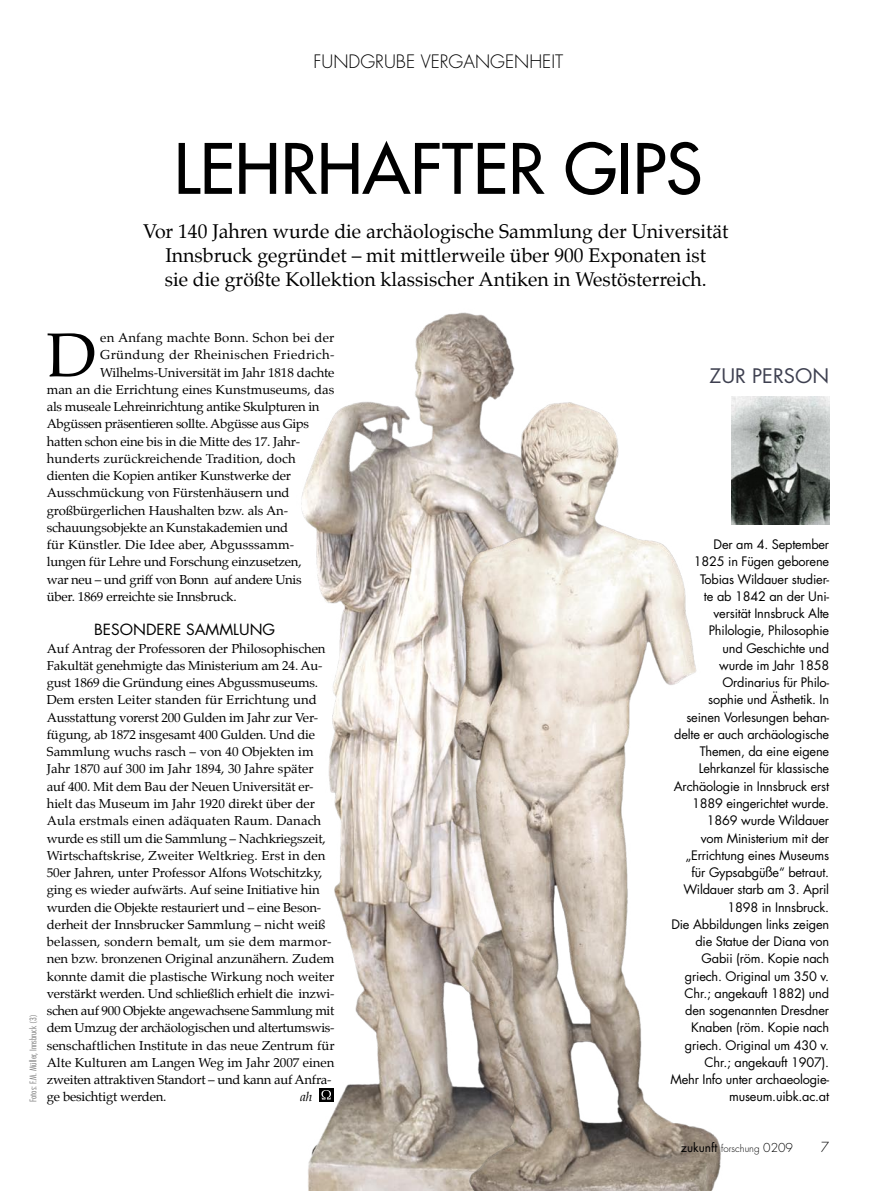
<style>
.page{position:relative;width:893px;height:1191px;background:#fff}
.page>*{position:absolute;margin:0;border:0;box-sizing:border-box;transform-origin:0 0}
.Zitat{font:67.5px "Futura";color:#000}
.t1{font:62.1px "Palatino";color:#000;scale:1.05 1}
.Zitat-2{font:19.5px/24px "Palatino";color:#000;text-align:center}
.t2{font:19.5px "Futura";color:#3e4050}
.Zitat-3{font:300 18px "Futura";color:#000}
.t3{font:15px "Futura";color:#000}
.Zitat-4{font:300 13.5px "Futura";color:#000}
.t4{font:12.75px/17.2px "Palatino";letter-spacing:-.015em;color:#000}
.Zitat-5{font:12.75px/17.2px "Futura";letter-spacing:-.015em;color:#000;text-align:right}
.t5{font:12.75px "Palatino";letter-spacing:.005em;color:#000}
.t6{font:12.75px "Palatino";letter-spacing:.03em;color:#000}
.t7{font:12.75px "Palatino";letter-spacing:.015em;color:#000}
.t8{font:italic 12.75px "Palatino";color:#000}
.Zitat-6{font:300 9.75px "Futura";color:#000}
.t9{font:300 condensed 9px "Futura";color:#7c7c7c}
.s1{font-weight:400;font-size:12px}
.s2{font-size:12px}
</style>
<div class="page">
<img style="left:301px;top:312px;width:201px;height:879px">
<img style="left:337px;top:332px;width:489px;height:859px">
<svg style="left:319px;top:1088px;width:14px;height:13px"></svg>
<svg style="left:321px;top:1090px;width:10px;height:9px"></svg>
<img style="left:731px;top:396px;width:98px;height:128px">
<p class="Zitat-3" style="left:314px;top:50px;width:251px">FUNDGRUBE VERGANGENHEIT</p>
<p class="Zitat" style="left:174px;top:125px;width:530px">LEHRHAFTER GIPS</p>
<p class="Zitat-2" style="left:143px;top:221px;width:587px">Vor 140 Jahren wurde die archäologische Sammlung der Universität<br>Innsbruck gegründet – mit mittlerweile über 900 Exponaten ist</p>
<p class="Zitat-2" style="left:165px;top:269px;width:543px">sie die größte Kollektion klassischer Antiken in Westösterreich.</p>
<p class="t9" style="left:28px;top:1102px;width:89px;rotate:-90deg">Fotos: F.M. Müller, Innsbruck (3)</p>
<p class="t1" style="left:47px;top:315px;width:49px">D</p>
<p class="t7" style="left:100px;top:329px;width:236px">en Anfang machte Bonn. Schon bei der</p>
<p class="t6" style="left:100px;top:346px;width:236px">Gründung der Rheinischen Friedrich-</p>
<p class="t4" style="left:100px;top:365px;width:236px">Wilhelms-Universität im Jahr 1818 dachte</p>
<p class="t4" style="left:47px;top:382px;width:289px">man an die Errichtung eines Kunstmuseums, das</p>
<p class="t4" style="left:47px;top:399px;width:274px">als museale Lehreinrichtung antike Skulpturen in</p>
<p class="t4" style="left:47px;top:416px;width:264px">Abgüssen präsentieren sollte. Abgüsse aus Gips</p>
<p class="t4" style="left:47px;top:434px;width:255px">hatten schon eine bis in die Mitte des 17. Jahr-</p>
<p class="t5" style="left:47px;top:450px;width:250px">hunderts zurückreichende Tradition, doch</p>
<p class="t4" style="left:47px;top:468px;width:246px">dienten die Kopien antiker Kunstwerke der</p>
<p class="t4" style="left:47px;top:485px;width:244px">Ausschmückung von Fürstenhäusern und</p>
<p class="t4" style="left:47px;top:503px;width:243px">großbürgerlichen Haushalten bzw. als An-</p>
<p class="t4" style="left:47px;top:520px;width:243px">schauungsobjekte an Kunstakademien und</p>
<p class="t5" style="left:47px;top:536px;width:249px">für Künstler. Die Idee aber, Abgusssamm-</p>
<p class="t4" style="left:47px;top:554px;width:256px">lungen für Lehre und Forschung einzusetzen,</p>
<p class="t4" style="left:47px;top:572px;width:256px">war neu – und griff von Bonn auf andere Unis</p>
<p class="t4" style="left:47px;top:589px;width:191px">über. 1869 erreichte sie Innsbruck.</p>
<p class="t3" style="left:94px;top:619px;width:183px">BESONDERE SAMMLUNG</p>
<p class="t4" style="left:47px;top:641px;width:289px">Auf Antrag der Professoren der Philosophischen Fakultät genehmigte das Ministerium am 24. Au&shy;gust 1869 die Gründung eines Abgussmuseums.<br>Dem ersten Leiter standen für Errichtung und Ausstattung vorerst 200 Gulden im Jahr zur Ver&shy;fügung, ab 1872 insgesamt 400 Gulden. Und die Sammlung wuchs rasch – von 40 Objekten im Jahr 1870 auf 300 im Jahr 1894, 30 Jahre später auf 400. Mit dem Bau der Neuen Universität er&shy;hielt das Museum im Jahr 1920 direkt über der Aula erstmals einen adäquaten Raum. Danach wurde es still um die Sammlung – Nachkriegszeit, Wirtschaftskrise, Zweiter Weltkrieg. Erst in den 50er Jahren, unter Professor Alfons Wotschitzky, ging es wieder aufwärts. Auf seine Initiative hin wurden die Objekte restauriert und – eine Beson&shy;derheit der Innsbrucker Sammlung – nicht weiß belassen, sondern bemalt, um sie dem marmor&shy;nen bzw. bronzenen Original anzunähern. Zudem konnte damit die plastische Wirkung noch weiter verstärkt werden. Und schließlich erhielt die inzwi&shy;schen auf 900 Objekte angewachsene Sammlung mit dem Umzug der archäologischen und altertumswis&shy;senschaftlichen Institute in das neue Zentrum für Alte Kulturen am Langen Weg im Jahr 2007 einen zweiten attraktiven Standort – und kann auf Anfra&shy;ge besichtigt werden.</p>
<p class="t8" style="left:300px;top:1089px;width:14px">ah</p>
<p class="t2" style="left:710px;top:362px;width:121px">ZUR PERSON</p>
<p class="Zitat-5" style="left:674px;top:535px;width:157px">Der am 4. September<br>1825 in Fügen geborene<br>Tobias Wildauer studier-<br>te ab 1842 an der Uni&shy;versität Innsbruck Alte<br>Philologie, Philosophie<br>und Geschichte und<br>wurde im Jahr 1858<br>Ordinarius für Philo-<br>sophie und Ästhetik. In seinen Vorlesungen behan&shy;delte er auch archäologische<br>Themen, da eine eigene<br>Lehrkanzel für klassische<br>Archäologie in Innsbruck erst<br>1889 eingerichtet wurde.<br>1869 wurde Wildauer<br>vom Ministerium mit der „Errichtung eines Museums für Gypsabgüße“ betraut.<br>Wildauer starb am 3. April<br>1898 in Innsbruck.</p>
<p class="Zitat-5" style="left:671px;top:915px;width:159px">Die Abbildungen links zeigen die Statue der Diana von<br>Gabii (röm. Kopie nach griech. Original um 350 v.<br>Chr.; angekauft 1882) und den sogenannten Dresdner<br>Knaben (röm. Kopie nach griech. Original um 430 v.<br>Chr.; angekauft 1907).</p>
<p class="Zitat-5" style="left:671px;top:1070px;width:160px">Mehr Info unter archaeologie&shy;museum.uibk.ac.at</p>
<p class="Zitat-6" style="left:681px;top:1142px;width:114px"><span class="s1">zukunft</span> forschung <span class="s2">0209</span></p>
<p class="Zitat-4" style="left:821px;top:1138px;width:10px">7</p>
</div>
